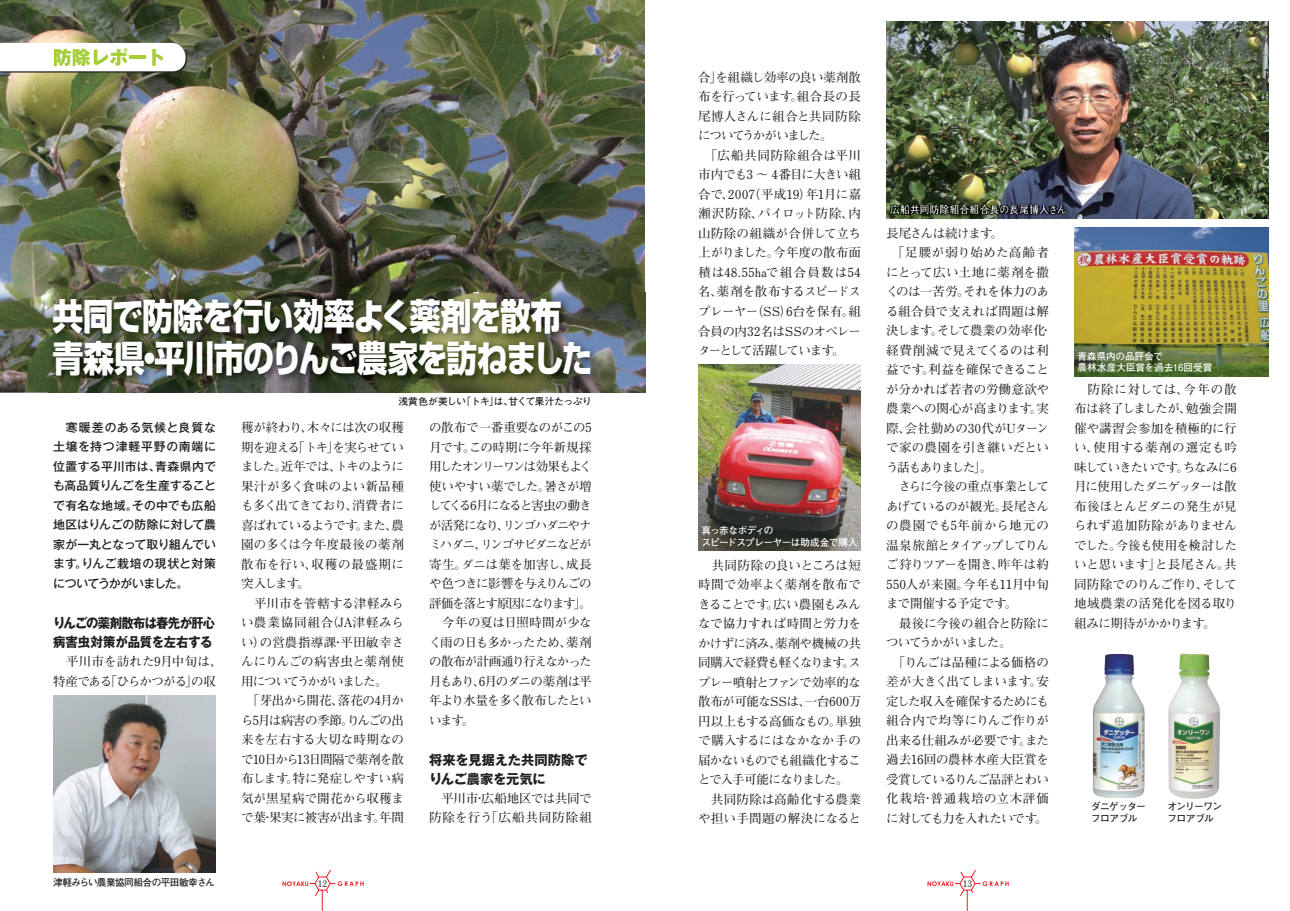
<style>
.page{position:relative;width:1290px;height:911px;background:#fff}
.page>*{position:absolute;margin:0;border:0;box-sizing:border-box;transform-origin:0 0}
.t1{font:800 36.25px/42.5px "Shin Go Pro";letter-spacing:-.035em;color:#fff;scale:.85 1}
.t2{font:700 13.25px/19.5px "Gothic MB101 Pro";letter-spacing:-.045em;color:#231f20;scale:.93 1}
.t3{font:700 13.25px/19.5px "Gothic MB101 Pro";letter-spacing:-.02em;color:#231f20}
.t4{font:700 12.5px/19.5px "Futo Min A101 Pro";letter-spacing:-.025em;color:#231f20}
.t5{font:700 12.5px/19.5px "Futo Min A101 Pro";color:#231f20}
.t6{font:500 11.88px/19.5px "Gothic MB101 Pro";letter-spacing:-.015em;color:#231f20;text-align:justify}
.t7{font:700 9.75px/11.5px "Futo Go B101 Pro";letter-spacing:-.06em;color:#231f20}
.t8{font:700 9.75px/11.5px "Futo Go B101 Pro";letter-spacing:-.05em;color:#fff}
.t9{font:700 9.75px/11.5px "Futo Go B101 Pro";letter-spacing:-.025em;color:#fff}
.t10{font:8.88px "Futo Min A101 Pro Bold 90 pv RKSJ H";color:#231f20}
</style>
<div class="page">
<img style="left:886px;top:21px;width:383px;height:198px">
<img style="left:903px;top:219px;width:201px;height:9px">
<img style="left:886px;top:199px;width:218px;height:20px">
<svg style="left:282px;top:870px;width:82px;height:41px"></svg>
<svg style="left:927px;top:870px;width:81px;height:41px"></svg>
<img style="left:0;top:0;width:645px;height:392px">
<svg style="left:0;top:43px;width:187px;height:30px"></svg>
<img style="left:48px;top:293px;width:597px;height:99px">
<img style="left:53px;top:695px;width:163px;height:178px">
<img style="left:698px;top:364px;width:163px;height:187px">
<img style="left:1074px;top:228px;width:195px;height:148px">
<img style="left:1092px;top:654px;width:52px;height:144px">
<img style="left:1168px;top:653px;width:52px;height:145px">
<img style="left:889px;top:204px;width:123px;height:11px">
<h1 class="t1" style="left:53px;top:291px;width:636px">共同で防除を行い効率よく薬剤を散布青森県・平川市のりんご農家を訪ねました</h1>
<p class="t7" style="left:398px;top:394px;width:195px">浅黄色が美しい「トキ」は、甘くて果汁たっぷり</p>
<p class="t6" style="left:53px;top:416px;width:164px">　寒暖差のある気候と良質な土壌を持つ津軽平野の南端に位置する平川市は、青森県内でも高品質りんごを生産することで有名な地域。その中でも広船地区はりんごの防除に対して農家が一丸となって取り組んでいます。りんご栽培の現状と対策についてうかがいました。</p>
<p class="t2" style="left:53px;top:611px;width:176px">りんごの薬剤散布は春先が肝心病害虫対策が品質を左右する</p>
<p class="t4" style="left:53px;top:650px;width:171px">　平川市を訪れた9月中旬は、特産である「ひらかつがる」の収</p>
<p class="t4" style="left:241px;top:416px;width:164px">穫が終わり、木々には次の収穫期を迎える「トキ」を実らせていました。近年では、トキのように果汁が多く食味のよい新品種も多く出てきており、消費者に喜ばれているようです。また、農園の多くは今年度最後の薬剤散布を行い、収穫の最盛期に突入します。<br>　平川市を管轄する津軽みらい農業協同組合（JA津軽みらい）の営農指導課・平田敏幸さんにりんごの病害虫と薬剤使用についてうかがいました。<br>　「芽出から開花、落花の4月から5月は病害の季節。りんごの出来を左右する大切な時期なので10日から13日間隔で薬剤を散布します。特に発症しやすい病気が黒星病で開花から収穫まで葉・果実に被害が出ます。年間</p>
<p class="t4" style="left:429px;top:416px;width:164px;text-align:justify">の散布で一番重要なのがこの5月です。この時期に今年新規採用したオンリーワンは効果もよく使いやすい薬でした。暑さが増してくる6月になると害虫の動きが活発になり、リンゴハダニやナミハダニ、リンゴサビダニなどが寄生。ダニは葉を加害し、成長や色つきに影響を与えりんごの評価を落とす原因になります」。　今年の夏は日照時間が少なく雨の日も多かったため、薬剤の散布が計画通り行えなかった月もあり、6月のダニの薬剤は平年より水量を多く散布したといいます。</p>
<p class="t3" style="left:429px;top:748px;width:160px">将来を見据えた共同防除でりんご農家を元気に</p>
<p class="t5" style="left:429px;top:787px;width:164px">　平川市・広船地区では共同で防除を行う「広船共同防除組</p>
<p class="t4" style="left:698px;top:66px;width:164px">合」を組織し効率の良い薬剤散布を行っています。組合長の長尾博人さんに組合と共同防除についてうかがいました。<br>　「広船共同防除組合は平川市内でも3 ～ 4番目に大きい組合で、2007（平成19）年1月に嘉瀬沢防除、パイロット防除、内山防除の組織が合併して立ち上がりました。今年度の散布面積は48.55haで組合員数は54名、薬剤を散布するスピードスプレーヤー（SS）6台を保有。組合員の内32名はSSのオペレーターとして活躍しています。</p>
<p class="t8" style="left:701px;top:523px;width:158px">真っ赤なボディの<br>スピードスプレーヤーは助成金で購入</p>
<p class="t4" style="left:698px;top:553px;width:164px;text-align:justify">　共同防除の良いところは短時間で効率よく薬剤を散布できることです。広い農園もみんなで協力すれば時間と労力をかけずに済み、薬剤や機械の共同購入で経費も軽くなります。スプレー噴射とファンで効率的な散布が可能なSSは、一台600万円以上もする高価なもの。単独で購入するにはなかなか手の届かないものでも組織化することで入手可能になりました。　　共同防除は高齢化する農業や担い手問題の解決になると</p>
<p class="t4" style="left:886px;top:222px;width:167px">長尾さんは続けます。<br>　「足腰が弱り始めた高齢者にとって広い土地に薬剤を撒くのは一苦労。それを体力のある組合員で支えれば問題は解決します。そして農業の効率化・経費削減で見えてくるのは利益です。利益を確保できることが分かれば若者の労働意欲や農業への関心が高まります。実際、会社勤めの30代がUターンで家の農園を引き継いだという話もありました」。<br>　さらに今後の重点事業としてあげているのが観光。長尾さんの農園でも5年前から地元の温泉旅館とタイアップしてりんご狩りツアーを開き、昨年は約<br>550人が来園。今年も11月中旬まで開催する予定です。<br>　最後に今後の組合と防除についてうかがいました。<br>　「りんごは品種による価格の差が大きく出てしまいます。安定した収入を確保するためにも組合内で均等にりんご作りが出来る仕組みが必要です。また過去16回の農林水産大臣賞を受賞しているりんご品評とわい化栽培・普通栽培の立木評価に対しても力を入れたいです。</p>
<p class="t7" style="left:53px;top:875px;width:163px">津軽みらい農業協同組合の平田敏幸さん</p>
<p class="t10" style="left:318px;top:876px;width:11px">12</p>
<p class="t10" style="left:963px;top:876px;width:11px">13</p>
<p class="t9" style="left:1077px;top:349px;width:136px">青森県内の品評会で<br>農林水産大臣賞を過去16回受賞</p>
<p class="t4" style="left:1074px;top:378px;width:164px;text-align:justify">　防除に対しては、今年の散布は終了しましたが、勉強会開催や講習会参加を積極的に行い、使用する薬剤の選定も吟味していきたいです。ちなみに6月に使用したダニゲッターは散布後ほとんどダニの発生が見られず追加防除がありませんでした。今後も使用を検討したいと思います」と長尾さん。共同防除でのりんご作り、そして地域農業の活発化を図る取り組みに期待がかかります。</p>
<p class="t7" style="left:1091px;top:799px;width:56px">ダニゲッターフロアブル</p>
<p class="t7" style="left:1167px;top:799px;width:56px">オンリーワンフロアブル</p>
</div>
